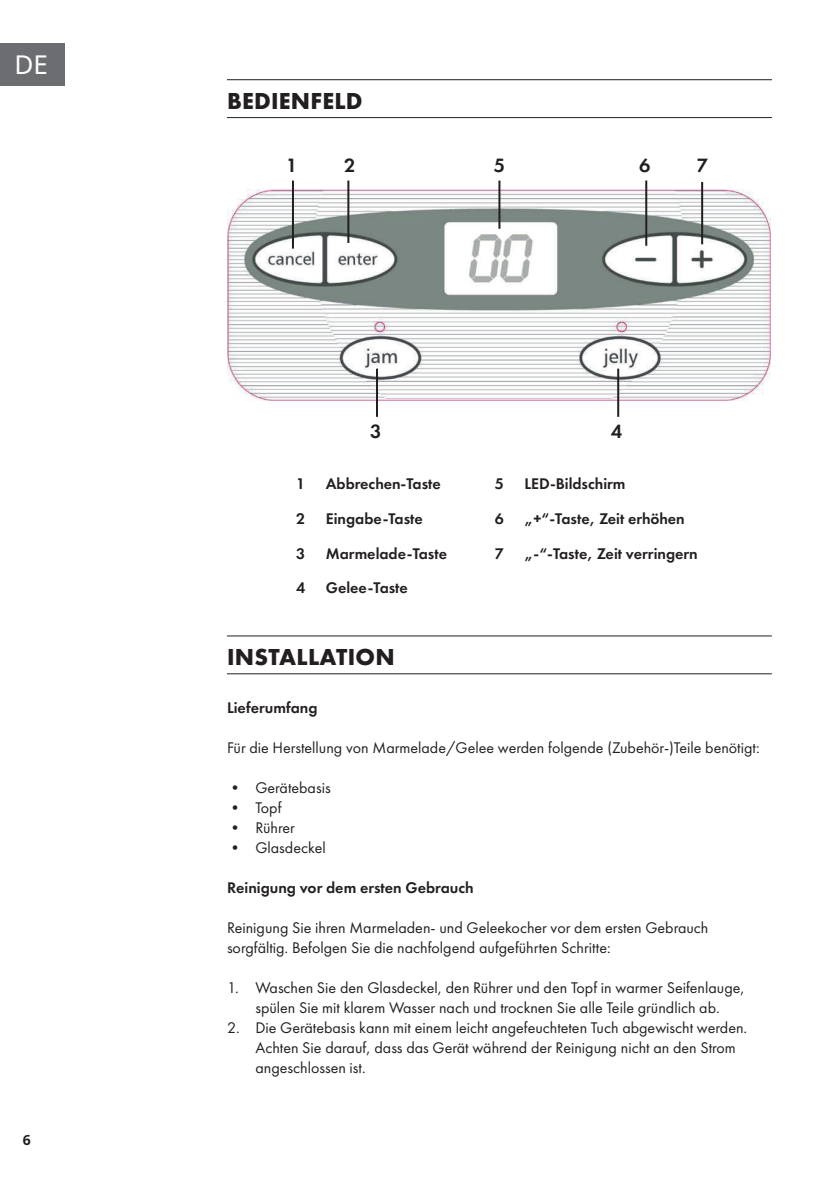
<style>
.page{position:relative;width:840px;height:1191px;background:#fff}
.page>*{position:absolute;margin:0;border:0;box-sizing:border-box;transform-origin:0 0}
.t1{font:26px "Noto Sans";color:#fff}
.t2{font:700 24px "Futura PTW08";letter-spacing:.01em;color:#231f20}
.t3{font:600 20px "Futura PTW08";color:#231f20}
.t4{font:16px/20px "Futura PTW08";color:#231f20}
.t5{font:600 16px "Futura PTW08";color:#231f20}
.t6{font:700 14px "Noto Sans";color:#231f20}
</style>
<div class="page">
<div style="left:0;top:43px;width:65px;height:42px;background:#6c6d70"></div>
<hr style="left:227px;top:79px;width:544px;height:1px;background:#231f20">
<hr style="left:227px;top:117px;width:544px;height:1px;background:#231f20">
<hr style="left:227px;top:635px;width:544px;height:1px;background:#231f20">
<hr style="left:227px;top:673px;width:544px;height:1px;background:#231f20">
<img style="left:227px;top:189px;width:543px;height:211px">
<hr style="left:292px;top:180px;width:2px;height:69px;background:#231f20">
<hr style="left:347px;top:180px;width:2px;height:63px;background:#231f20">
<hr style="left:645px;top:180px;width:2px;height:66px;background:#231f20">
<hr style="left:700px;top:182px;width:2px;height:62px;background:#231f20">
<hr style="left:376px;top:369px;width:2px;height:48px;background:#231f20">
<hr style="left:617px;top:369px;width:2px;height:48px;background:#231f20">
<hr style="left:498px;top:180px;width:2px;height:49px;background:#231f20">
<h1 class="t1" style="left:14px;top:46px;width:35px">DE</h1>
<p class="t6" style="left:23px;top:1130px;width:10px">6</p>
<h2 class="t2" style="left:227px;top:85px;width:137px">BEDIENFELD</h2>
<p class="t3" style="left:286px;top:153px;width:13px">1</p>
<p class="t3" style="left:344px;top:153px;width:13px">2</p>
<p class="t3" style="left:493px;top:153px;width:13px">5</p>
<p class="t3" style="left:638px;top:153px;width:13px">6</p>
<p class="t3" style="left:696px;top:153px;width:13px">7</p>
<p class="t3" style="left:370px;top:418px;width:13px">3</p>
<p class="t3" style="left:610px;top:418px;width:13px">4</p>
<p class="t5" style="left:296px;top:474px;width:11px">1</p>
<p class="t5" style="left:325px;top:474px;width:116px">Abbrechen-Taste</p>
<p class="t5" style="left:494px;top:474px;width:11px">5</p>
<p class="t5" style="left:524px;top:474px;width:102px">LED-Bildschirm</p>
<p class="t5" style="left:296px;top:508px;width:11px">2</p>
<p class="t5" style="left:325px;top:508px;width:98px">Eingabe-Taste</p>
<p class="t5" style="left:494px;top:508px;width:11px">6</p>
<p class="t5" style="left:524px;top:508px;width:162px">„+“-Taste, Zeit erhöhen</p>
<p class="t5" style="left:296px;top:543px;width:11px">3</p>
<p class="t5" style="left:325px;top:543px;width:123px">Marmelade-Taste</p>
<p class="t5" style="left:494px;top:543px;width:11px">7</p>
<p class="t5" style="left:524px;top:543px;width:175px">„-“-Taste, Zeit verringern</p>
<p class="t5" style="left:296px;top:578px;width:11px">4</p>
<p class="t5" style="left:325px;top:578px;width:84px">Gelee-Taste</p>
<h2 class="t2" style="left:227px;top:641px;width:169px">INSTALLATION</h2>
<p class="t5" style="left:227px;top:698px;width:92px">Lieferumfang</p>
<p class="t4" style="left:227px;top:738px;width:534px">Für die Herstellung von Marmelade/Gelee werden folgende (Zubehör-)Teile benötigt:</p>
<p class="t4" style="left:227px;top:778px;width:105px">• Gerätebasis</p>
<p class="t4" style="left:227px;top:798px;width:56px">• Topf</p>
<p class="t4" style="left:227px;top:818px;width:69px">• Rührer</p>
<p class="t4" style="left:227px;top:838px;width:100px">• Glasdeckel</p>
<p class="t5" style="left:227px;top:878px;width:248px">Reinigung vor dem ersten Gebrauch</p>
<p class="t4" style="left:227px;top:918px;width:482px">Reinigung Sie ihren Marmeladen- und Geleekocher vor dem ersten Gebrauch sorgfältig. Befolgen Sie die nachfolgend aufgeführten Schritte:</p>
<p class="t4" style="left:227px;top:978px;width:519px;text-align:center">1. Waschen Sie den Glasdeckel, den Rührer und den Topf in warmer Seifenlauge, spülen Sie mit klarem Wasser nach und trocknen Sie alle Teile gründlich ab.</p>
<p class="t4" style="left:255px;top:1018px;width:493px;text-indent:-28px">2. Die Gerätebasis kann mit einem leicht angefeuchteten Tuch abgewischt werden.<br>Achten Sie darauf, dass das Gerät während der Reinigung nicht an den Strom angeschlossen ist.</p>
</div>
